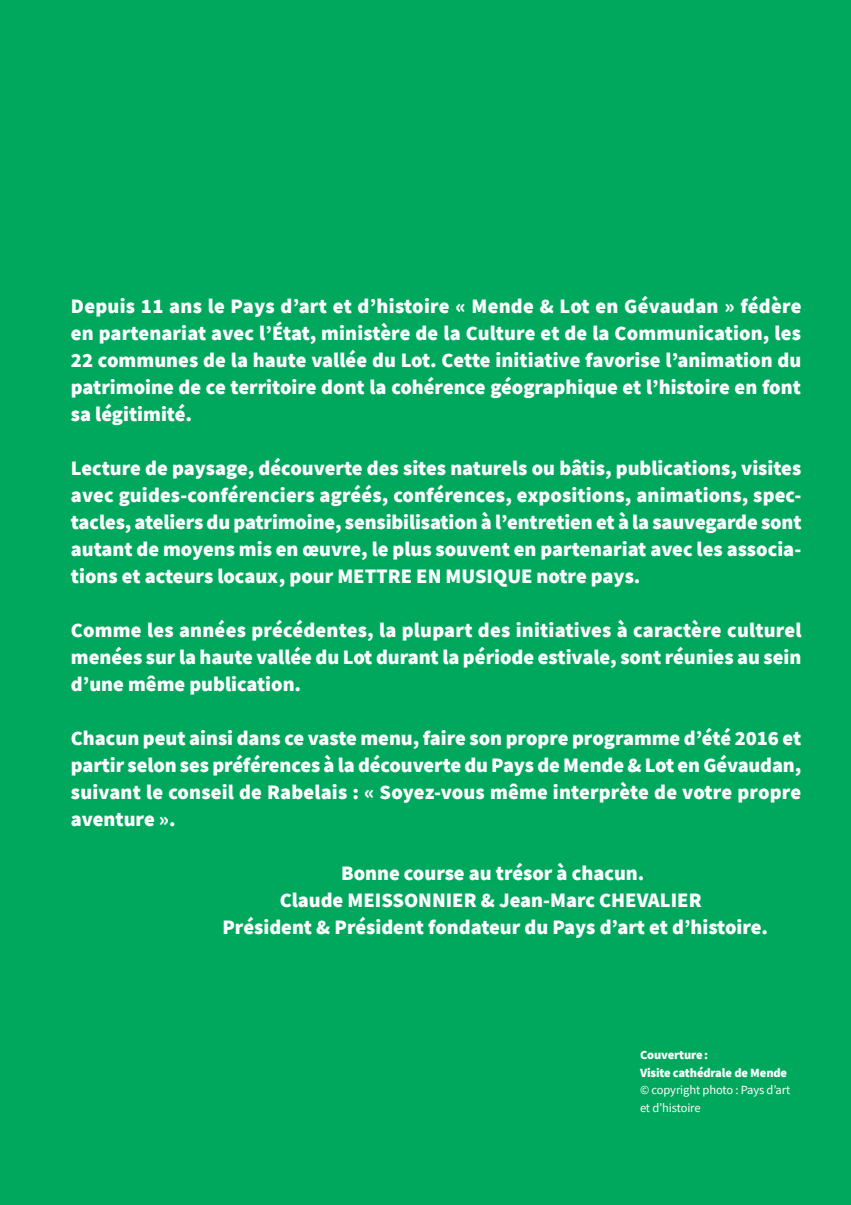
<style>
.page{position:relative;width:851px;height:1205px;background:#fff}
.page>*{position:absolute;margin:0;border:0;box-sizing:border-box;transform-origin:0 0}
.t1{font:900 20.5px/27px "Source Sans Pro";color:#fff;text-align:justify}
.t2{font:12.5px/17.5px "Source Sans Pro";letter-spacing:-.01em;color:#fff}
.t3{font:900 12.5px/17.5px "Source Sans Pro";letter-spacing:-.01em;color:#fff}
</style>
<div class="page">
<div style="left:0;top:0;width:850px;height:1205px;background:#00a85d"></div>
<p class="t1" style="left:71px;top:293px;width:732px">Depuis 11 ans le Pays d’art et d’histoire « Mende &amp; Lot en Gévaudan » fédère en partenariat avec l’État, ministère de la Culture et de la Communication, les 22 communes de la haute vallée du Lot. Cette initiative favorise l’animation du patrimoine de ce territoire dont la cohérence géographique et l’histoire en font sa légitimité.</p>
<p class="t1" style="left:71px;top:455px;width:732px">Lecture de paysage, découverte des sites naturels ou bâtis, publications, visites avec guides-conférenciers agréés, conférences, expositions, animations, spec&shy;tacles, ateliers du patrimoine, sensibilisation à l’entretien et à la sauvegarde sont autant de moyens mis en œuvre, le plus souvent en partenariat avec les associa&shy;tions et acteurs locaux, pour METTRE EN MUSIQUE notre pays.</p>
<p class="t1" style="left:71px;top:617px;width:732px">Comme les années précédentes, la plupart des initiatives à caractère culturel menées sur la haute vallée du Lot durant la période estivale, sont réunies au sein d’une même publication.</p>
<p class="t1" style="left:71px;top:725px;width:731px">Chacun peut ainsi dans ce vaste menu, faire son propre programme d’été 2016 et partir selon ses préférences à la découverte du Pays de Mende &amp; Lot en Gévaudan, suivant le conseil de Rabelais : « Soyez-vous même interprète de votre propre aventure ».</p>
<p class="t1" style="left:222px;top:860px;width:547px;text-align:center">Bonne course au trésor à chacun.<br>Claude MEISSONNIER &amp; Jean-Marc CHEVALIER<br>Président &amp; Président fondateur du Pays d’art et d’histoire.</p>
<p class="t3" style="left:640px;top:1046px;width:149px">Couverture:<br>Visite cathédrale de Mende</p>
<p class="t2" style="left:640px;top:1081px;width:152px">© copyright photo : Pays d’art et d’histoire</p>
</div>
